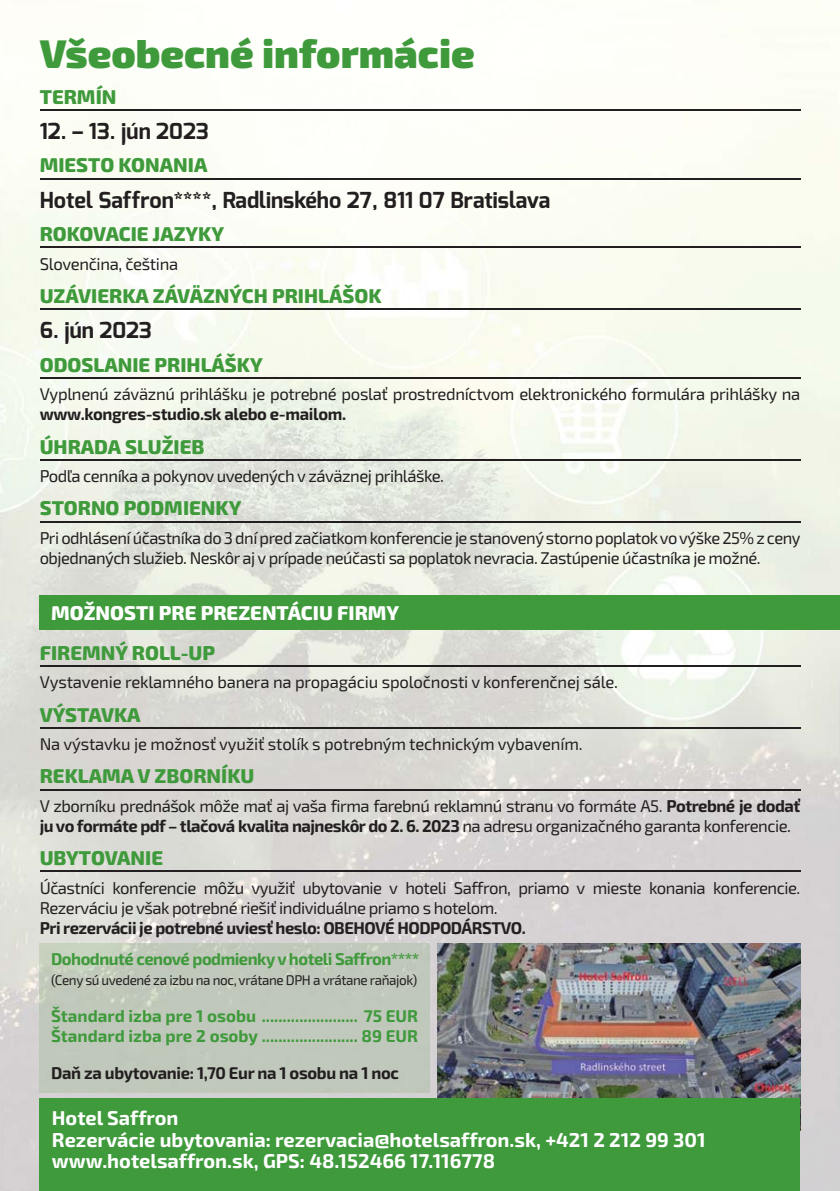
<style>
.page{position:relative;width:840px;height:1191px;background:#fff}
.page>*{position:absolute;margin:0;border:0;box-sizing:border-box;transform-origin:0 0}
.t1{font:900 40px "Exo 2";color:#3f9a3c}
.t2{font:700 22px "Exo";color:#231f20}
.t3{font:800 20px "Exo 2";color:#3f9a3c}
.t4{font:700 20px/21.6px "Exo 2";color:#fff}
.t5{font:800 20px "Exo 2";color:#fff}
.t6{font:17px/20px "Exo 2";letter-spacing:-.03em;color:#231f20}
.t7{font:17px "Exo 2";letter-spacing:-.01em;color:#231f20}
.t8{font:700 17px "Exo 2";letter-spacing:-.03em;color:#231f20}
.t9{font:700 17px/20px "Exo 2";letter-spacing:-.005em;color:#3f9a3c}
.t10{font:700 17px "Exo 2";letter-spacing:-.03em;color:#3f9a3c}
.t11{font:14px "Exo 2";letter-spacing:-.03em;color:#231f20;scale:.96 1}
.s1{font-weight:700}
</style>
<div class="page">
<img style="left:0;top:87px;width:560px;height:472px">
<img style="left:560px;top:0;width:279px;height:1191px">
<img style="left:0;top:559px;width:561px;height:423px">
<img style="left:0;top:982px;width:67px;height:209px">
<img style="left:420px;top:982px;width:17px;height:116px">
<div style="left:40px;top:943px;width:389px;height:149px;background:#c0c8bb"></div>
<hr style="left:40px;top:109px;width:759px;height:1px;background:#231f20">
<hr style="left:40px;top:178px;width:759px;height:1px;background:#231f20">
<hr style="left:40px;top:247px;width:759px;height:1px;background:#231f20">
<hr style="left:40px;top:309px;width:759px;height:1px;background:#231f20">
<hr style="left:40px;top:377px;width:759px;height:1px;background:#231f20">
<hr style="left:40px;top:459px;width:759px;height:1px;background:#231f20">
<hr style="left:40px;top:521px;width:759px;height:1px;background:#231f20">
<hr style="left:40px;top:665px;width:759px;height:1px;background:#231f20">
<hr style="left:40px;top:727px;width:759px;height:1px;background:#231f20">
<hr style="left:40px;top:789px;width:759px;height:1px;background:#231f20">
<hr style="left:40px;top:871px;width:759px;height:1px;background:#231f20">
<div style="left:40px;top:595px;width:799px;height:34px;background:#3f9a3c"></div>
<img style="left:437px;top:943px;width:362px;height:155px">
<div style="left:40px;top:1098px;width:759px;height:93px;background:#3f9a3c"></div>
<h1 class="t1" style="left:40px;top:39px;width:436px">Všeobecné informácie</h1>
<p class="t3" style="left:40px;top:89px;width:78px">TERMÍN</p>
<p class="t2" style="left:40px;top:121px;width:171px">12. – 13. jún 2023</p>
<p class="t3" style="left:40px;top:158px;width:169px">MIESTO KONANIA</p>
<p class="t2" style="left:40px;top:189px;width:512px">Hotel Saffron****, Radlinského 27, 811 07 Bratislava</p>
<p class="t3" style="left:40px;top:227px;width:186px">ROKOVACIE JAZYKY</p>
<p class="t6" style="left:40px;top:255px;width:140px">Slovenčina, čeština</p>
<p class="t3" style="left:40px;top:289px;width:343px">UZÁVIERKA ZÁVÄZNÝCH PRIHLÁŠOK</p>
<p class="t2" style="left:40px;top:320px;width:114px">6. jún 2023</p>
<p class="t3" style="left:40px;top:357px;width:224px">ODOSLANIE PRIHLÁŠKY</p>
<p class="t6" style="left:40px;top:386px;width:761px">Vyplnenú záväznú prihlášku je potrebné poslať prostredníctvom elektronického formulára prihlášky na</p>
<p class="t8" style="left:40px;top:408px;width:308px">www.kongres-studio.sk alebo e-mailom.</p>
<p class="t3" style="left:40px;top:439px;width:166px">ÚHRADA SLUŽIEB</p>
<p class="t6" style="left:40px;top:468px;width:405px">Podľa cenníka a pokynov uvedených v záväznej prihláške.</p>
<p class="t3" style="left:40px;top:501px;width:203px">STORNO PODMIENKY</p>
<p class="t6" style="left:40px;top:530px;width:762px">Pri odhlásení účastníka do 3 dní pred začiatkom konferencie je stanovený storno poplatok vo výške 25% z ceny objednaných služieb. Neskôr aj v prípade neúčasti sa poplatok nevracia. Zastúpenie účastníka je možné.</p>
<p class="t5" style="left:51px;top:605px;width:349px">MOŽNOSTI PRE PREZENTÁCIU FIRMY</p>
<p class="t3" style="left:40px;top:645px;width:177px">FIREMNÝ ROLL-UP</p>
<p class="t7" style="left:40px;top:676px;width:579px">Vystavenie reklamného banera na propagáciu spoločnosti v konferenčnej sále.</p>
<p class="t3" style="left:40px;top:707px;width:102px">VÝSTAVKA</p>
<p class="t7" style="left:40px;top:738px;width:544px">Na výstavku je možnosť využiť stolík s potrebným technickým vybavením.</p>
<p class="t3" style="left:40px;top:769px;width:216px">REKLAMA V ZBORNÍKU</p>
<p class="t6" style="left:40px;top:798px;width:761px">V zborníku prednášok môže mať aj vaša firma farebnú reklamnú stranu vo formáte A5. <span class="s1">Potrebné je dodať ju vo formáte pdf – tlačová kvalita najneskôr do 2. 6. 2023</span> na adresu organizačného garanta konferencie.</p>
<p class="t3" style="left:40px;top:851px;width:125px">UBYTOVANIE</p>
<p class="t6" style="left:40px;top:879px;width:761px">Účastníci konferencie môžu využiť ubytovanie v hoteli Saffron, priamo v mieste konania konferencie.<br>Rezerváciu je však potrebné riešiť individuálne priamo s hotelom.</p>
<p class="t8" style="left:40px;top:921px;width:487px">Pri rezervácii je potrebné uviesť heslo: OBEHOVÉ HODPODÁRSTVO.</p>
<p class="t10" style="left:51px;top:953px;width:369px">Dohodnuté cenové podmienky v hoteli Saffron****</p>
<p class="t11" style="left:51px;top:975px;width:383px">(Ceny sú uvedené za izbu na noc, vrátane DPH a vrátane raňajok)</p>
<p class="t9" style="left:51px;top:1008px;width:368px">Štandard izba pre 1 osobu ....................... 75 EUR<br>Štandard izba pre 2 osoby ....................... 89 EUR</p>
<p class="t8" style="left:51px;top:1067px;width:349px">Daň za ubytovanie: 1,70 Eur na 1 osobu na 1 noc</p>
<p class="t4" style="left:52px;top:1109px;width:655px">Hotel Saffron<br>Rezervácie ubytovania: rezervacia@hotelsaffron.sk, +421 2 212 99 301 www.hotelsaffron.sk, GPS: 48.152466 17.116778</p>
</div>
